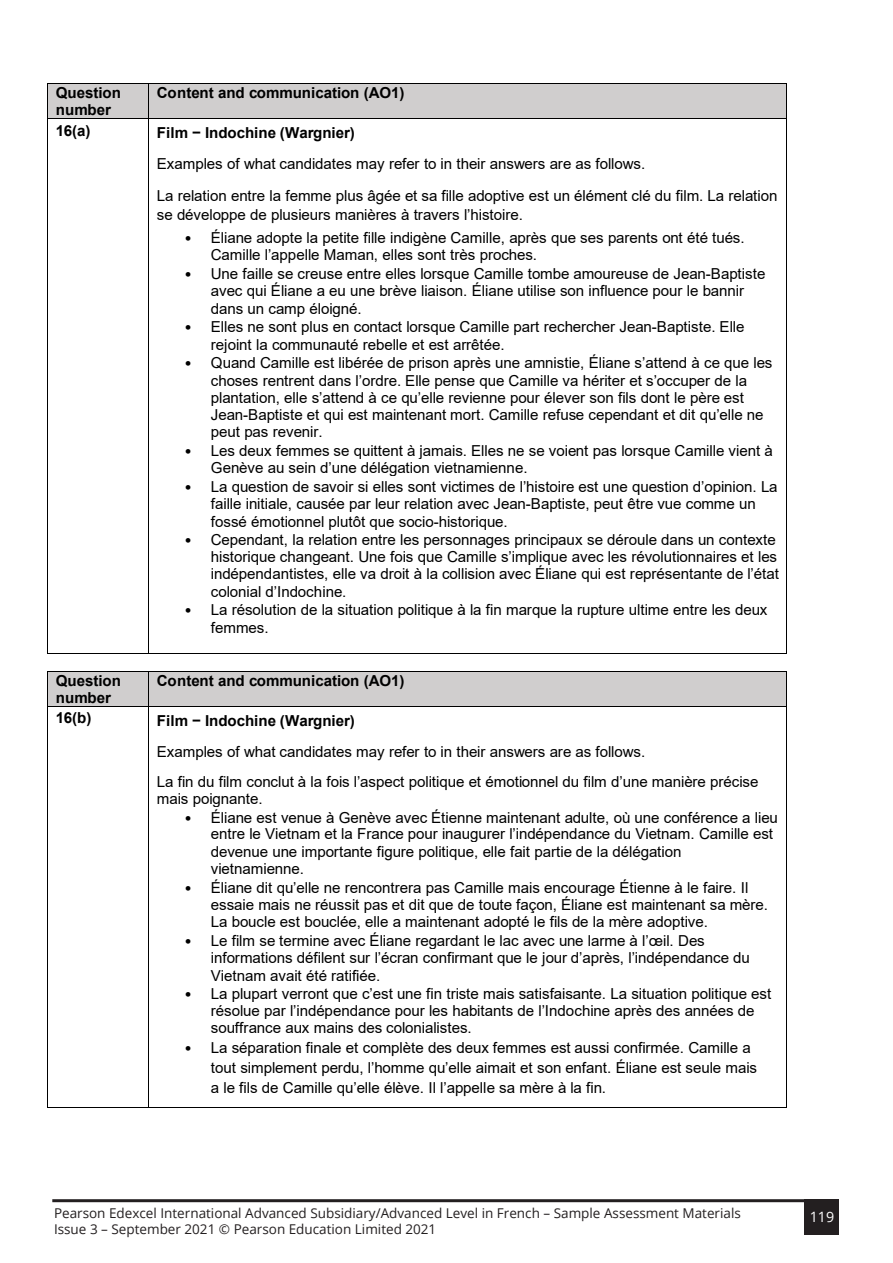
<style>
.page{position:relative;width:893px;height:1263px;background:#fff}
.page>*{position:absolute;margin:0;border:0;box-sizing:border-box;transform-origin:0 0}
.t1{font:15.15px/17.2px "Arial";letter-spacing:-.01em;color:#000}
.t2{font:700 15.15px/17.2px "Arial";letter-spacing:-.01em;color:#000}
.t3{font:700 15.15px "Arial";letter-spacing:.01em;color:#000}
.t4{font:14.25px "Open Sans";color:#fff}
.t5{font:13.5px/16.5px "Open Sans";color:#231f20}
.s1{font-family:"Trebuchet MS";font-size:16.5px}
</style>
<div class="page">
<div style="left:48px;top:84px;width:101px;height:35px;background:#d0cece"></div>
<div style="left:149px;top:84px;width:637px;height:35px;background:#d0cece"></div>
<hr style="left:48px;top:83px;width:100px;height:1px;background:#000">
<hr style="left:149px;top:83px;width:637px;height:1px;background:#000">
<hr style="left:47px;top:84px;width:1px;height:35px;background:#000">
<hr style="left:148px;top:84px;width:1px;height:35px;background:#000">
<hr style="left:786px;top:84px;width:1px;height:35px;background:#000">
<hr style="left:48px;top:119px;width:100px;height:1px;background:#000">
<hr style="left:149px;top:119px;width:637px;height:1px;background:#000">
<hr style="left:47px;top:121px;width:1px;height:532px;background:#000">
<hr style="left:48px;top:653px;width:100px;height:1px;background:#000">
<hr style="left:148px;top:121px;width:1px;height:532px;background:#000">
<hr style="left:149px;top:653px;width:637px;height:1px;background:#000">
<hr style="left:786px;top:121px;width:1px;height:532px;background:#000">
<div style="left:48px;top:672px;width:101px;height:34px;background:#d0cece"></div>
<div style="left:149px;top:672px;width:637px;height:34px;background:#d0cece"></div>
<hr style="left:48px;top:671px;width:100px;height:1px;background:#000">
<hr style="left:149px;top:671px;width:637px;height:1px;background:#000">
<hr style="left:47px;top:672px;width:1px;height:34px;background:#000">
<hr style="left:148px;top:672px;width:1px;height:34px;background:#000">
<hr style="left:786px;top:672px;width:1px;height:34px;background:#000">
<hr style="left:48px;top:706px;width:100px;height:1px;background:#000">
<hr style="left:149px;top:706px;width:637px;height:1px;background:#000">
<hr style="left:47px;top:709px;width:1px;height:398px;background:#000">
<hr style="left:48px;top:1107px;width:100px;height:1px;background:#000">
<hr style="left:148px;top:709px;width:1px;height:398px;background:#000">
<hr style="left:149px;top:1107px;width:637px;height:1px;background:#000">
<hr style="left:786px;top:709px;width:1px;height:398px;background:#000">
<hr style="left:52px;top:1199px;width:787px;height:3px;background:#231f20">
<div style="left:805px;top:1199px;width:34px;height:35px;background:#231f20"></div>
<p class="t2" style="left:56px;top:84px;width:67px">Question number</p>
<p class="t2" style="left:157px;top:84px;width:249px">Content and communication (AO1)</p>
<p class="t2" style="left:56px;top:122px;width:36px">16(a)</p>
<p class="t3" style="left:157px;top:122px;width:199px">Film − Indochine (Wargnier)</p>
<p class="t1" style="left:157px;top:148px;width:622px;line-height:31.3px">Examples of what candidates may refer to in their answers are as follows.<br>La relation entre la femme plus âgée et sa fille adoptive est un élément clé du film. La relation</p>
<p class="t1" style="left:157px;top:206px;width:368px">se développe de plusieurs manières à travers l’histoire.</p>
<p class="t1" style="left:211px;top:229px;width:535px;text-indent:-27px"><span class="s1">•</span> Éliane adopte la petite fille indigène Camille, après que ses parents ont été tués.<br>Camille l’appelle Maman, elles sont très proches.</p>
<p class="t1" style="left:211px;top:265px;width:556px;text-indent:-27px"><span class="s1">•</span> Une faille se creuse entre elles lorsque Camille tombe amoureuse de Jean-Baptiste avec qui Éliane a eu une brève liaison. Éliane utilise son influence pour le bannir dans un camp éloigné.</p>
<p class="t1" style="left:211px;top:318px;width:535px;text-indent:-27px"><span class="s1">•</span> Elles ne sont plus en contact lorsque Camille part rechercher Jean-Baptiste. Elle rejoint la communauté rebelle et est arrêtée.</p>
<p class="t1" style="left:211px;top:354px;width:563px;text-indent:-27px"><span class="s1">•</span> Quand Camille est libérée de prison après une amnistie, Éliane s’attend à ce que les choses rentrent dans l’ordre. Elle pense que Camille va hériter et s’occuper de la plantation, elle s’attend à ce qu’elle revienne pour élever son fils dont le père est Jean-Baptiste et qui est maintenant mort. Camille refuse cependant et dit qu’elle ne peut pas revenir.</p>
<p class="t1" style="left:211px;top:442px;width:564px;text-indent:-27px"><span class="s1">•</span> Les deux femmes se quittent à jamais. Elles ne se voient pas lorsque Camille vient à<br>Genève au sein d’une délégation vietnamienne.</p>
<p class="t1" style="left:211px;top:478px;width:568px;text-indent:-27px"><span class="s1">•</span> La question de savoir si elles sont victimes de l’histoire est une question d’opinion. La faille initiale, causée par leur relation avec Jean-Baptiste, peut être vue comme un fossé émotionnel plutôt que socio-historique.</p>
<p class="t1" style="left:211px;top:531px;width:570px;text-indent:-27px"><span class="s1">•</span> Cependant, la relation entre les personnages principaux se déroule dans un contexte historique changeant. Une fois que Camille s’implique avec les révolutionnaires et les indépendantistes, elle va droit à la collision avec Éliane qui est représentante de l’état colonial d’Indochine.</p>
<p class="t1" style="left:211px;top:601px;width:558px;text-indent:-27px"><span class="s1">•</span> La résolution de la situation politique à la fin marque la rupture ultime entre les deux femmes.</p>
<p class="t2" style="left:56px;top:672px;width:67px">Question number</p>
<p class="t2" style="left:157px;top:672px;width:249px">Content and communication (AO1)</p>
<p class="t2" style="left:56px;top:710px;width:37px">16(b)</p>
<p class="t3" style="left:157px;top:710px;width:199px">Film − Indochine (Wargnier)</p>
<p class="t1" style="left:157px;top:737px;width:603px;line-height:29.1px">Examples of what candidates may refer to in their answers are as follows.<br>La fin du film conclut à la fois l’aspect politique et émotionnel du film d’une manière précise</p>
<p class="t1" style="left:157px;top:790px;width:107px">mais poignante.</p>
<p class="t1" style="left:211px;top:808px;width:569px;text-indent:-27px"><span class="s1">•</span> Éliane est venue à Genève avec Étienne maintenant adulte, où une conférence a lieu entre le Vietnam et la France pour inaugurer l’indépendance du Vietnam. Camille est devenue une importante figure politique, elle fait partie de la délégation vietnamienne.</p>
<p class="t1" style="left:211px;top:879px;width:559px;text-indent:-27px"><span class="s1">•</span> Éliane dit qu’elle ne rencontrera pas Camille mais encourage Étienne à le faire. Il essaie mais ne réussit pas et dit que de toute façon, Éliane est maintenant sa mère.<br>La boucle est bouclée, elle a maintenant adopté le fils de la mère adoptive.</p>
<p class="t1" style="left:211px;top:932px;width:541px;text-indent:-27px"><span class="s1">•</span> Le film se termine avec Éliane regardant le lac avec une larme à l’œil. Des informations défilent sur l’écran confirmant que le jour d’après, l’indépendance du<br>Vietnam avait été ratifiée.</p>
<p class="t1" style="left:211px;top:985px;width:562px;text-indent:-27px"><span class="s1">•</span> La plupart verront que c’est une fin triste mais satisfaisante. La situation politique est résolue par l’indépendance pour les habitants de l’Indochine après des années de souffrance aux mains des colonialistes.</p>
<p class="t1" style="left:211px;top:1037px;width:548px;line-height:19.8px;text-indent:-27px"><span class="s1">•</span> La séparation finale et complète des deux femmes est aussi confirmée. Camille a tout simplement perdu, l’homme qu’elle aimait et son enfant. Éliane est seule mais a le fils de Camille qu’elle élève. Il l’appelle sa mère à la fin.</p>
<p class="t5" style="left:54px;top:1204px;width:688px">Pearson Edexcel International Advanced Subsidiary/Advanced Level in French – Sample Assessment Materials<br>Issue 3 – September 2021 © Pearson Education Limited 2021</p>
<p class="t4" style="left:810px;top:1207px;width:26px">119</p>
</div>
